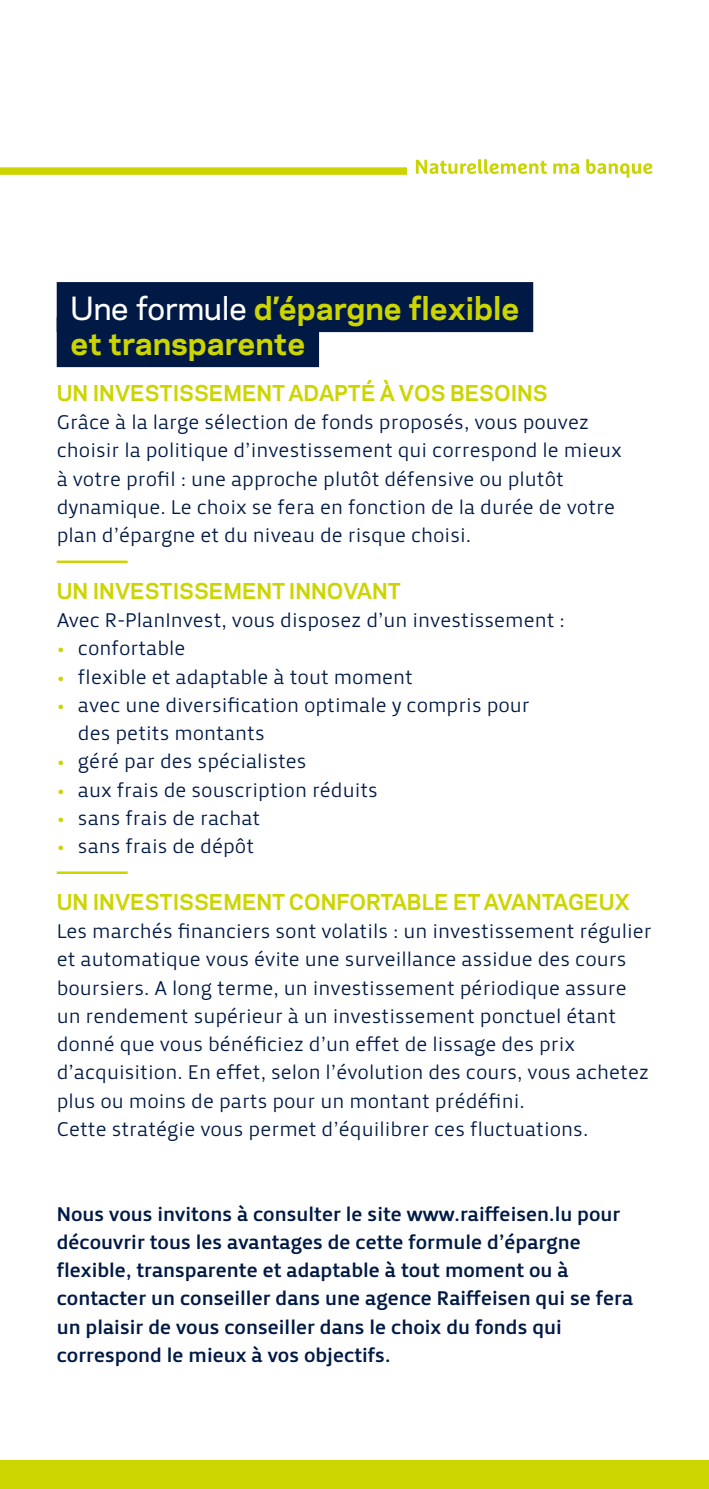
<style>
.page{position:relative;width:709px;height:1489px;background:#fff}
.page>*{position:absolute;margin:0;border:0;box-sizing:border-box;transform-origin:0 0}
.t1{font:700 30px/35px "Galaxie Polaris";color:#ccd500}
.t2{font:20.5px/28.2px "Priva One Pro";color:#001a45}
.t3{font:20.5px/28.2px "Priva Three Pro";color:#001a45}
.t4{font:700 20.5px "Galaxie Polaris";color:#ccd500}
.s1{font-weight:500;color:#fff}
.s2{color:#ccd500}
</style>
<div class="page">
<div style="left:57px;top:282px;width:476px;height:50px;background:#001a45"></div>
<div style="left:57px;top:317px;width:262px;height:50px;background:#001a45"></div>
<hr style="left:57px;top:560px;width:71px;height:3px;background:#ccd500">
<hr style="left:57px;top:871px;width:71px;height:3px;background:#ccd500">
<div style="left:0;top:167px;width:407px;height:8px;background:#ccd500"></div>
<svg style="left:416px;top:159px;width:131px;height:15px"></svg>
<svg style="left:553px;top:163px;width:26px;height:11px"></svg>
<svg style="left:586px;top:159px;width:66px;height:19px"></svg>
<div style="left:0;top:1460px;width:709px;height:28px;background:#ccd500"></div>
<h1 class="t1" style="left:70px;top:289px;width:450px"><span class="s1">Une formule</span> d’épargne flexible et transparente</h1>
<p class="t4" style="left:57px;top:377px;width:492px">UN INVESTISSEMENT ADAPTÉ À VOS BESOINS</p>
<p class="t2" style="left:57px;top:408px;width:566px">Grâce à la large sélection de fonds proposés, vous pouvez choisir la politique d’investissement qui correspond le mieux à votre profil : une approche plutôt défensive ou plutôt dynamique. Le choix se fera en fonction de la durée de votre plan d’épargne et du niveau de risque choisi.</p>
<p class="t4" style="left:57px;top:575px;width:346px">UN INVESTISSEMENT INNOVANT</p>
<p class="t2" style="left:57px;top:606px;width:510px">Avec R-PlanInvest, vous disposez d’un investissement :</p>
<p class="t2" style="left:57px;top:634px;width:130px"><span class="s2">•</span> confortable</p>
<p class="t2" style="left:57px;top:662px;width:358px"><span class="s2">•</span> flexible et adaptable à tout moment</p>
<p class="t2" style="left:78px;top:690px;width:453px;text-indent:-21px"><span class="s2">•</span> avec une diversification optimale y compris pour des petits montants</p>
<p class="t2" style="left:57px;top:747px;width:251px"><span class="s2">•</span> géré par des spécialistes</p>
<p class="t2" style="left:57px;top:775px;width:323px"><span class="s2">•</span> aux frais de souscription réduits</p>
<p class="t2" style="left:57px;top:803px;width:205px"><span class="s2">•</span> sans frais de rachat</p>
<p class="t2" style="left:57px;top:832px;width:199px"><span class="s2">•</span> sans frais de dépôt</p>
<p class="t4" style="left:57px;top:886px;width:575px">UN INVESTISSEMENT CONFORTABLE ET AVANTAGEUX</p>
<p class="t2" style="left:57px;top:916px;width:596px">Les marchés financiers sont volatils : un investissement régulier et automatique vous évite une surveillance assidue des cours boursiers. A long terme, un investissement périodique assure un rendement supérieur à un investissement ponctuel étant donné que vous bénéficiez d’un effet de lissage des prix d’acquisition. En effet, selon l’évolution des cours, vous achetez plus ou moins de parts pour un montant prédéfini.<br>Cette stratégie vous permet d’équilibrer ces fluctuations.</p>
<p class="t3" style="left:57px;top:1199px;width:578px">Nous vous invitons à consulter le site www.raiffeisen.lu pour découvrir tous les avantages de cette formule d’épargne flexible, transparente et adaptable à tout moment ou à contacter un conseiller dans une agence Raiffeisen qui se fera un plaisir de vous conseiller dans le choix du fonds qui correspond le mieux à vos objectifs.</p>
</div>
